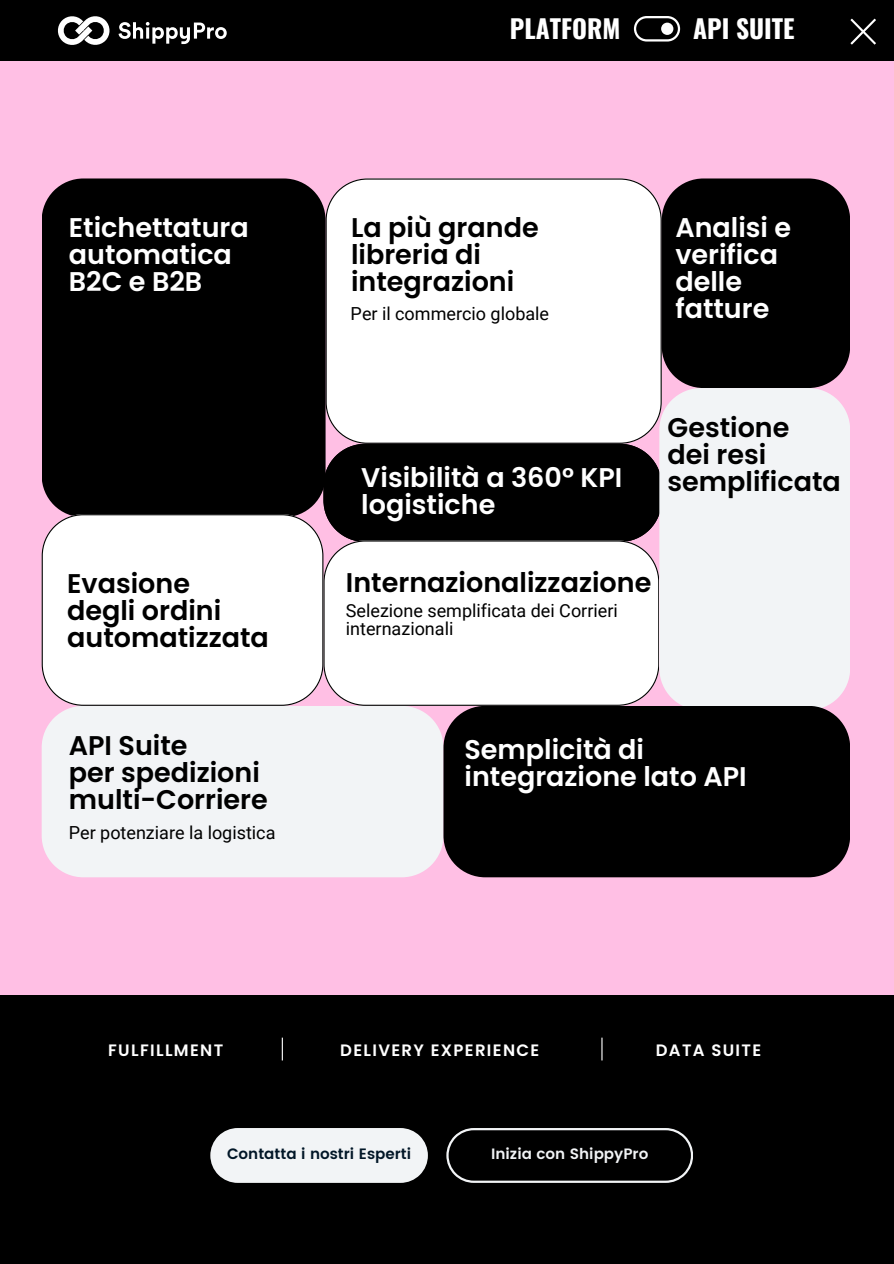
<style>
.page{position:relative;width:894px;height:1264px;background:#fff}
.page>*{position:absolute;margin:0;border:0;box-sizing:border-box;transform-origin:0 0}
.t1{font:600 27px/27px "Poppins";color:#000}
.t2{font:600 27px/27px "Poppins";color:#fff}
.t3{font:700 25.5px "Oswald";color:#fff}
.t4{font:18px/18px "Roboto";color:#000}
.t5{font:600 16.5px "Poppins";letter-spacing:.08em;color:#fff}
.t6{font:600 15px "Poppins";color:#011627}
.t7{font:600 15px "Poppins";color:#f2f4f6}
</style>
<div class="page">
<div style="left:0;top:45px;width:893px;height:1218px;background:#ffbfe4"></div>
<div style="left:42px;top:178px;width:283px;height:336px;background:#000"></div>
<div style="left:325px;top:178px;width:336px;height:266px;background:#fff"></div>
<div style="left:323px;top:444px;width:336px;height:96px;background:#000"></div>
<div style="left:42px;top:514px;width:281px;height:191px;background:#fff"></div>
<div style="left:42px;top:706px;width:401px;height:171px;background:#f2f4f6"></div>
<div style="left:661px;top:178px;width:188px;height:210px;background:#000"></div>
<div style="left:659px;top:388px;width:190px;height:318px;background:#f2f4f6"></div>
<div style="left:323px;top:540px;width:335px;height:165px;background:#fff"></div>
<div style="left:443px;top:706px;width:406px;height:171px;background:#000"></div>
<div style="left:0;top:0;width:893px;height:60px;background:#000"></div>
<svg style="left:58px;top:16px;width:52px;height:29px"></svg>
<svg style="left:118px;top:22px;width:109px;height:22px"></svg>
<svg style="left:850px;top:19px;width:25px;height:26px"></svg>
<svg style="left:633px;top:16px;width:47px;height:26px"></svg>
<div style="left:661px;top:23px;width:12px;height:12px;background:#fff;border-radius:50%"></div>
<div style="left:0;top:995px;width:893px;height:268px;background:#000"></div>
<div style="left:210px;top:1128px;width:218px;height:54px;background:#f2f4f6"></div>
<svg style="left:446px;top:1128px;width:246px;height:54px"></svg>
<svg style="left:601px;top:1037px;width:1px;height:23px"></svg>
<svg style="left:282px;top:1037px;width:1px;height:23px"></svg>
<h2 class="t2" style="left:69px;top:214px;width:181px">Etichettatura automatica<br>B2C e B2B</h2>
<h2 class="t1" style="left:67px;top:570px;width:203px">Evasione<br>degli ordini automatizzata</h2>
<h2 class="t1" style="left:69px;top:731px;width:200px">API Suite<br>per spedizioni multi-Corriere</h2>
<h2 class="t4" style="left:69px;top:823px;width:208px">Per potenziare la logistica</h2>
<p class="t3" style="left:509px;top:9px;width:112px">PLATFORM</p>
<h1 class="t3" style="left:693px;top:9px;width:103px">API SUITE</h1>
<h4 class="t1" style="left:351px;top:214px;width:189px">La più grande libreria di integrazioni</h4>
<h3 class="t4" style="left:350px;top:305px;width:200px">Per il commercio globale</h3>
<h1 class="t2" style="left:675px;top:214px;width:117px">Analisi e verifica delle fatture</h1>
<p class="t2" style="left:361px;top:464px;width:262px">Visibilità a 360° KPI logistiche</p>
<h2 class="t1" style="left:667px;top:414px;width:175px">Gestione<br>dei resi semplificata</h2>
<h2 class="t1" style="left:346px;top:569px;width:307px">Internazionalizzazione</h2>
<h3 class="t4" style="left:346px;top:602px;width:273px">Selezione semplificata dei Corrieri internazionali</h3>
<h2 class="t2" style="left:464px;top:736px;width:283px">Semplicità di integrazione lato API</h2>
<h4 class="t5" style="left:108px;top:1038px;width:117px">FULFILLMENT</h4>
<h2 class="t5" style="left:340px;top:1038px;width:200px">DELIVERY EXPERIENCE</h2>
<h3 class="t5" style="left:655px;top:1038px;width:107px">DATA SUITE</h3>
<h4 class="t6" style="left:227px;top:1145px;width:185px">Contatta i nostri Esperti</h4>
<h2 class="t7" style="left:491px;top:1145px;width:159px">Inizia con ShippyPro</h2>
</div>
